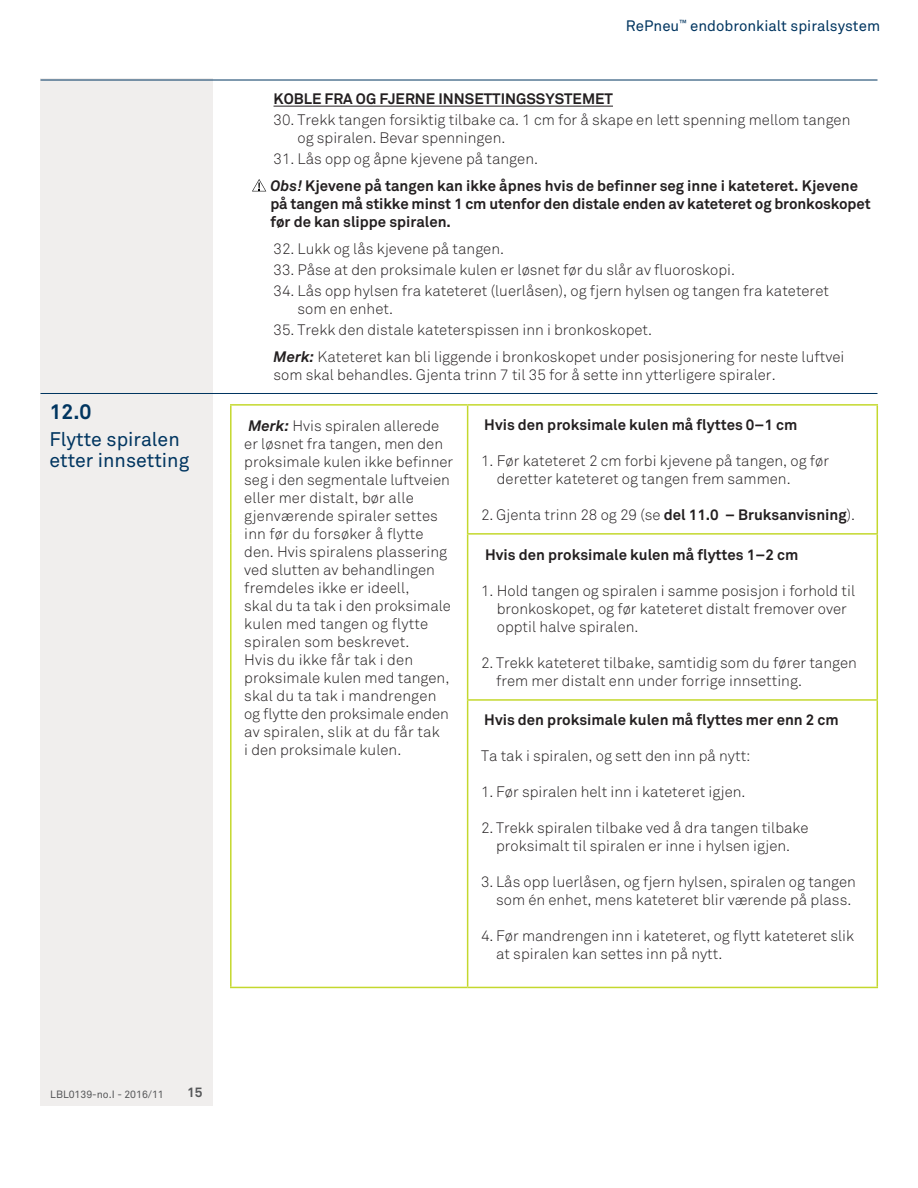
<style>
.page{position:relative;width:918px;height:1188px;background:#fff}
.page>*{position:absolute;margin:0;border:0;box-sizing:border-box;transform-origin:0 0}
.t1{font:700 21px "Akkurat";color:#003560}
.t2{font:19.5px/21px "Akkurat";color:#003560}
.t3{font:300 15px/18px "Akkurat";color:#231f20}
.t4{font:700 15px/18px "Akkurat";color:#231f20}
.t5{font:15px "Akkurat";color:#003560}
.t6{font:700 13.5px "Akkurat";color:#57585a}
.t7{font:10.5px "Akkurat";color:#57585a}
.s1{font-style:italic}
.s2{font-weight:700;font-style:italic}
.s3{font-weight:700}
</style>
<div class="page">
<div style="left:40px;top:79px;width:173px;height:1027px;background:#f0eeed"></div>
<hr style="left:40px;top:80px;width:838px;height:1px;background:#003560">
<hr style="left:274px;top:106px;width:339px;height:1px;background:#231f20">
<svg style="left:252px;top:179px;width:14px;height:12px"></svg>
<hr style="left:40px;top:393px;width:838px;height:1px;background:#003560">
<hr style="left:230px;top:404px;width:238px;height:2px;background:#c4d82d">
<hr style="left:230px;top:406px;width:2px;height:128px;background:#c4d82d">
<hr style="left:468px;top:404px;width:410px;height:2px;background:#c4d82d">
<hr style="left:467px;top:406px;width:1px;height:127px;background:#c4d82d">
<hr style="left:877px;top:406px;width:1px;height:127px;background:#c4d82d">
<hr style="left:230px;top:534px;width:2px;height:166px;background:#c4d82d">
<hr style="left:467px;top:533px;width:411px;height:2px;background:#c4d82d">
<hr style="left:467px;top:535px;width:1px;height:164px;background:#c4d82d">
<hr style="left:877px;top:535px;width:1px;height:164px;background:#c4d82d">
<hr style="left:230px;top:700px;width:2px;height:287px;background:#c4d82d">
<hr style="left:467px;top:699px;width:411px;height:2px;background:#c4d82d">
<hr style="left:467px;top:701px;width:1px;height:286px;background:#c4d82d">
<hr style="left:877px;top:701px;width:1px;height:286px;background:#c4d82d">
<hr style="left:230px;top:987px;width:238px;height:1px;background:#c4d82d">
<hr style="left:468px;top:987px;width:410px;height:1px;background:#c4d82d">
<p class="t5" style="left:626px;top:17px;width:256px">RePneu<sup>™</sup> endobronkialt spiralsystem</p>
<p class="t4" style="left:274px;top:90px;width:341px">KOBLE FRA OG FJERNE INNSETTINGSSYSTEMET</p>
<p class="t3" style="left:298px;top:111px;width:554px;text-indent:-24px">30. Trekk tangen forsiktig tilbake ca. 1 cm for å skape en lett spenning mellom tangen og spiralen. Bevar spenningen.</p>
<p class="t3" style="left:274px;top:150px;width:266px">31. Lås opp og åpne kjevene på tangen.</p>
<p class="t4" style="left:270px;top:177px;width:602px"><span class="s1">Obs!</span> Kjevene på tangen kan ikke åpnes hvis de befinner seg inne i kateteret. Kjevene på tangen må stikke minst 1 cm utenfor den distale enden av kateteret og bronkoskopet før de kan slippe spiralen.</p>
<p class="t3" style="left:274px;top:240px;width:232px">32. Lukk og lås kjevene på tangen.</p>
<p class="t3" style="left:274px;top:261px;width:463px">33. Påse at den proksimale kulen er løsnet før du slår av fluoroskopi.</p>
<p class="t3" style="left:298px;top:282px;width:533px;text-indent:-24px">34. Lås opp hylsen fra kateteret (luerlåsen), og fjern hylsen og tangen fra kateteret som en enhet.</p>
<p class="t3" style="left:274px;top:321px;width:380px">35. Trekk den distale kateterspissen inn i bronkoskopet.</p>
<p class="t3" style="left:274px;top:348px;width:572px"><span class="s2">Merk:</span> Kateteret kan bli liggende i bronkoskopet under posisjonering for neste luftvei som skal behandles. Gjenta trinn 7 til 35 for å sette inn ytterligere spiraler.</p>
<p class="t1" style="left:49px;top:399px;width:44px">12.0</p>
<p class="t2" style="left:49px;top:430px;width:141px">Flytte spiralen etter innsetting</p>
<p class="t3" style="left:244px;top:418px;width:210px"><span class="s2">Merk:</span> Hvis spiralen allerede<br>er løsnet fra tangen, men den proksimale kulen ikke befinner seg i den segmentale luftveien eller mer distalt, bør alle gjenværende spiraler settes inn før du forsøker å flytte den. Hvis spiralens plassering ved slutten av behandlingen fremdeles ikke er ideell,<br>skal du ta tak i den proksimale kulen med tangen og flytte spiralen som beskrevet.<br>Hvis du ikke får tak i den proksimale kulen med tangen, skal du ta tak i mandrengen og flytte den proksimale enden av spiralen, slik at du får tak<br>i den proksimale kulen.</p>
<p class="t4" style="left:484px;top:416px;width:315px">Hvis den proksimale kulen må flyttes 0–1 cm</p>
<p class="t3" style="left:497px;top:452px;width:334px;text-indent:-16px">1. Før kateteret 2 cm forbi kjevene på tangen, og før deretter kateteret og tangen frem sammen.</p>
<p class="t3" style="left:481px;top:506px;width:375px">2. Gjenta trinn 28 og 29 (se <span class="s3">del 11.0 – Bruksanvisning</span>).</p>
<p class="t4" style="left:485px;top:546px;width:315px">Hvis den proksimale kulen må flyttes 1–2 cm</p>
<p class="t3" style="left:497px;top:583px;width:360px;text-indent:-16px">1. Hold tangen og spiralen i samme posisjon i forhold til bronkoskopet, og før kateteret distalt fremover over opptil halve spiralen.</p>
<p class="t3" style="left:496px;top:655px;width:362px;text-indent:-15px">2. Trekk kateteret tilbake, samtidig som du fører tangen frem mer distalt enn under forrige innsetting.</p>
<p class="t4" style="left:484px;top:711px;width:356px">Hvis den proksimale kulen må flyttes mer enn 2 cm</p>
<p class="t3" style="left:481px;top:748px;width:271px">Ta tak i spiralen, og sett den inn på nytt:</p>
<p class="t3" style="left:481px;top:784px;width:266px">1. Før spiralen helt inn i kateteret igjen.</p>
<p class="t3" style="left:481px;top:820px;width:329px;text-align:center">2. Trekk spiralen tilbake ved å dra tangen tilbake proksimalt til spiralen er inne i hylsen igjen.</p>
<p class="t3" style="left:496px;top:874px;width:361px;text-indent:-15px">3. Lås opp luerlåsen, og fjern hylsen, spiralen og tangen som én enhet, mens kateteret blir værende på plass.</p>
<p class="t3" style="left:496px;top:928px;width:360px;text-indent:-15px">4. Før mandrengen inn i kateteret, og flytt kateteret slik at spiralen kan settes inn på nytt.</p>
<p class="t7" style="left:50px;top:1088px;width:115px">LBL0139-no.I - 2016/11</p>
<p class="t6" style="left:187px;top:1084px;width:17px">15</p>
</div>
